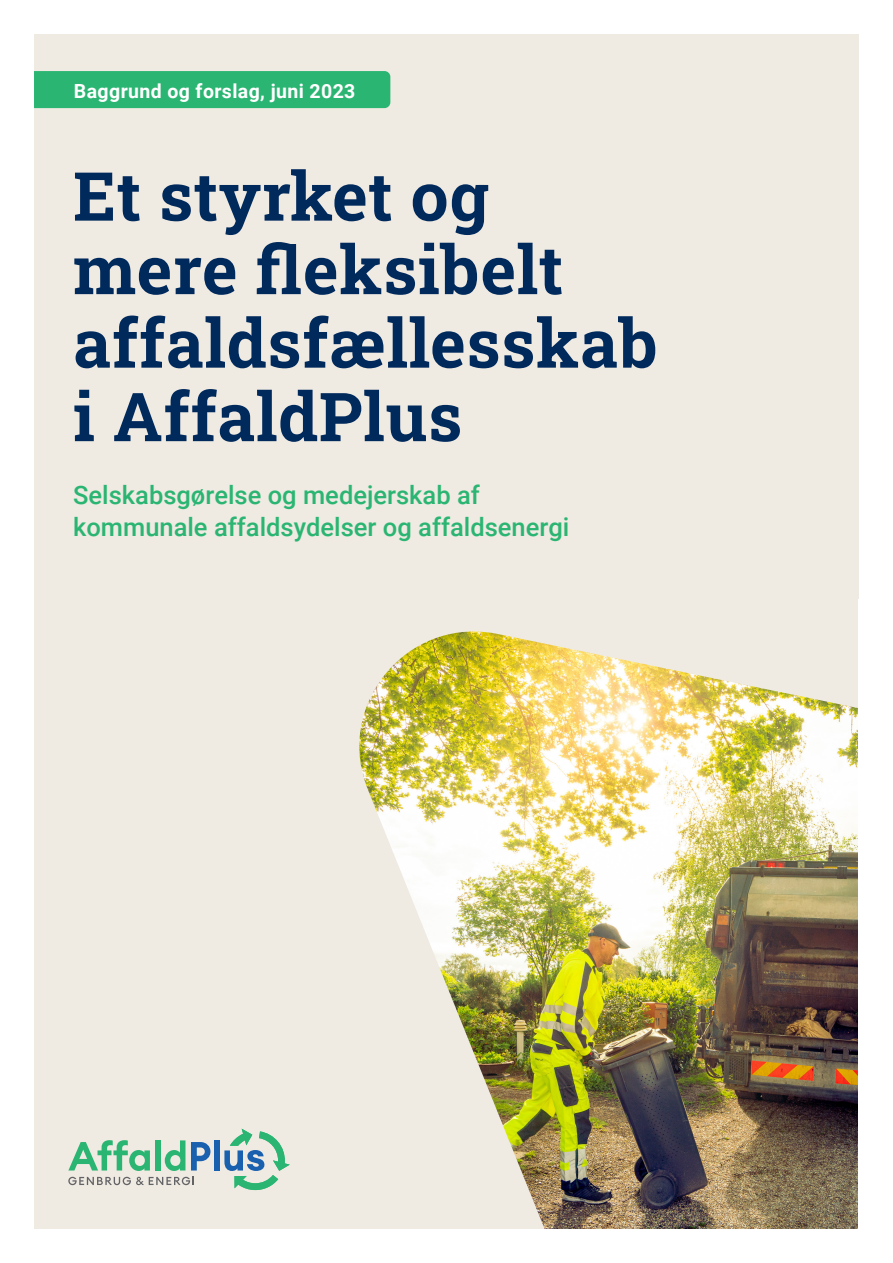
<style>
.page{position:relative;width:893px;height:1263px;background:#fff}
.page>*{position:absolute;margin:0;border:0;box-sizing:border-box;transform-origin:0 0}
.t1{font:67.5px/73.5px "Roboto Slab";letter-spacing:.01em;color:#00295c}
.Undertitel{font:500 25.5px/31.5px "Roboto";color:#2bb572}
.Mellem1{font:700 19.5px "Roboto";letter-spacing:.02em;color:#fff}
</style>
<div class="page">
<div style="left:34px;top:34px;width:825px;height:1195px;background:#efeae2"></div>
<svg style="left:68px;top:1140px;width:82px;height:31px"></svg>
<div style="left:155px;top:1140px;width:6px;height:30px;background:#2bb572"></div>
<svg style="left:165px;top:1140px;width:20px;height:31px"></svg>
<svg style="left:191px;top:1142px;width:19px;height:28px"></svg>
<div style="left:214px;top:1140px;width:5px;height:30px;background:#1960ae"></div>
<svg style="left:224px;top:1129px;width:66px;height:61px"></svg>
<svg style="left:68px;top:1177px;width:126px;height:8px"></svg>
<img style="left:359px;top:631px;width:500px;height:598px">
<div style="left:34px;top:71px;width:356px;height:37px;background:#2bb572"></div>
<p class="Mellem1" style="left:74px;top:77px;width:283px">Baggrund og forslag, juni 2023</p>
<p class="t1" style="left:73px;top:158px;width:586px">Et styrket og mere fleksibelt affaldsfællesskab i AffaldPlus</p>
<p class="Undertitel" style="left:73px;top:478px;width:498px">Selskabsgørelse og medejerskab af kommunale affaldsydelser og affaldsenergi</p>
</div>
